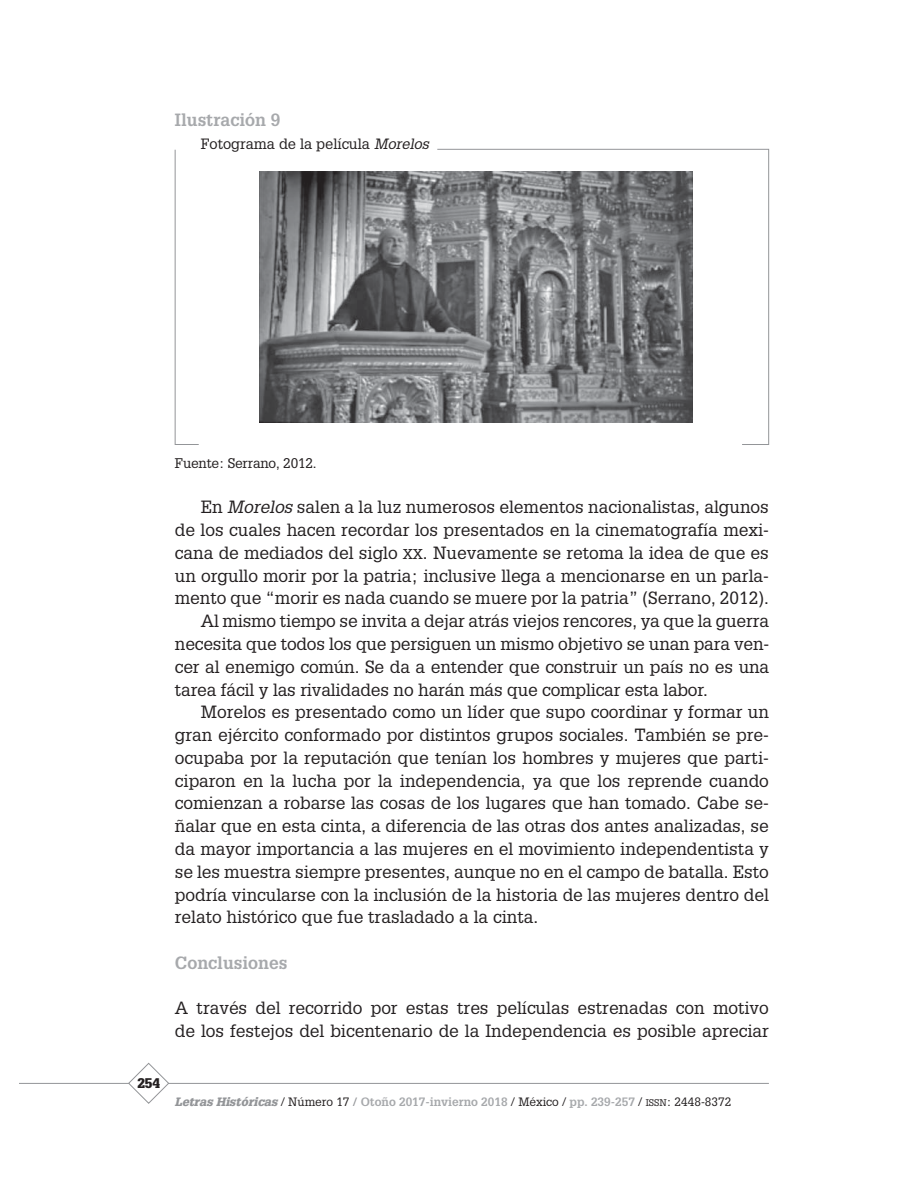
<style>
.page{position:relative;width:918px;height:1188px;background:#fff}
.page>*{position:absolute;margin:0;border:0;box-sizing:border-box;transform-origin:0 0}
.t1{font:17.25px/22.8px "Glypha";color:#231f20}
.t2{font:700 17.25px "Glypha";color:#a7a9ac}
.t3{font:14.55px "Glypha";color:#231f20}
.t4{font:13.65px "Glypha";letter-spacing:-.015em;color:#231f20}
.t5{font:900 13.65px "Glypha";color:#231f20}
.t6{font:700 11.85px "Glypha";color:#a7a9ac}
.s1{font-style:italic}
.s2{font-family:"Glypha SC800";font-size:13.8px}
.s3{font-weight:900;font-style:italic;color:#939598}
.s4{font-weight:400;color:#231f20}
.s5{color:#939598}
.s6{font-family:"Glypha SC800";font-weight:400;font-size:9.45px;color:#231f20}
</style>
<div class="page">
<hr style="left:20px;top:1083px;width:749px;height:1px;background:#939598">
<svg style="left:127px;top:1062px;width:43px;height:42px"></svg>
<svg style="left:174px;top:149px;width:25px;height:296px"></svg>
<svg style="left:436px;top:148px;width:334px;height:297px"></svg>
<img style="left:260px;top:172px;width:433px;height:250px">
<p class="t2" style="left:175px;top:114px;width:107px">Ilustración 9</p>
<p class="t3" style="left:201px;top:138px;width:230px">Fotograma de la película <span class="s1">Morelos</span></p>
<p class="t4" style="left:175px;top:458px;width:143px">Fuente: Serrano, 2012.</p>
<p class="t1" style="left:201px;top:497px;width:570px">En <span class="s1">Morelos</span> salen a la luz numerosos elementos nacionalistas, algunos</p>
<p class="t1" style="left:175px;top:520px;width:596px">de los cuales hacen recordar los presentados en la cinematografía mexi-</p>
<p class="t1" style="left:175px;top:543px;width:596px">cana de mediados del siglo <span class="s2">XX</span>. Nuevamente se retoma la idea de que es</p>
<p class="t1" style="left:175px;top:565px;width:595px">un orgullo morir por la patria; inclusive llega a mencionarse en un parla-</p>
<p class="t1" style="left:175px;top:588px;width:596px">mento que “morir es nada cuando se muere por la patria” (Serrano, 2012).</p>
<p class="t1" style="left:201px;top:611px;width:570px">Al mismo tiempo se invita a dejar atrás viejos rencores, ya que la guerra</p>
<p class="t1" style="left:175px;top:634px;width:596px">necesita que todos los que persiguen un mismo objetivo se unan para ven-</p>
<p class="t1" style="left:175px;top:656px;width:596px">cer al enemigo común. Se da a entender que construir un país no es una</p>
<p class="t1" style="left:175px;top:679px;width:534px">tarea fácil y las rivalidades no harán más que complicar esta labor.</p>
<p class="t1" style="left:201px;top:702px;width:570px">Morelos es presentado como un líder que supo coordinar y formar un</p>
<p class="t1" style="left:175px;top:725px;width:596px">gran ejército conformado por distintos grupos sociales. También se pre-</p>
<p class="t1" style="left:175px;top:748px;width:595px">ocupaba por la reputación que tenían los hombres y mujeres que parti-</p>
<p class="t1" style="left:175px;top:770px;width:596px">ciparon en la lucha por la independencia, ya que los reprende cuando</p>
<p class="t1" style="left:175px;top:793px;width:595px">comienzan a robarse las cosas de los lugares que han tomado. Cabe se-</p>
<p class="t1" style="left:175px;top:816px;width:595px">ñalar que en esta cinta, a diferencia de las otras dos antes analizadas, se</p>
<p class="t1" style="left:175px;top:839px;width:595px">da mayor importancia a las mujeres en el movimiento independentista y</p>
<p class="t1" style="left:175px;top:861px;width:595px">se les muestra siempre presentes, aunque no en el campo de batalla. Esto</p>
<p class="t1" style="left:175px;top:884px;width:595px">podría vincularse con la inclusión de la historia de las mujeres dentro del</p>
<p class="t1" style="left:175px;top:907px;width:365px">relato histórico que fue trasladado a la cinta.</p>
<p class="t2" style="left:175px;top:956px;width:114px">Conclusiones</p>
<p class="t1" style="left:175px;top:998px;width:595px">A través del recorrido por estas tres películas estrenadas con motivo de los festejos del bicentenario de la Independencia es posible apreciar</p>
<p class="t5" style="left:137px;top:1078px;width:24px">254</p>
<p class="t6" style="left:175px;top:1097px;width:558px"><span class="s3">Letras Históricas</span> <span class="s4">/ Número 17</span> <span class="s5">/</span> Otoño 2017-invierno 2018 <span class="s4">/ México /</span> pp. 239-257 <span class="s4">/</span> <span class="s6">ISSN</span><span class="s4">: 2448-8372</span></p>
</div>
